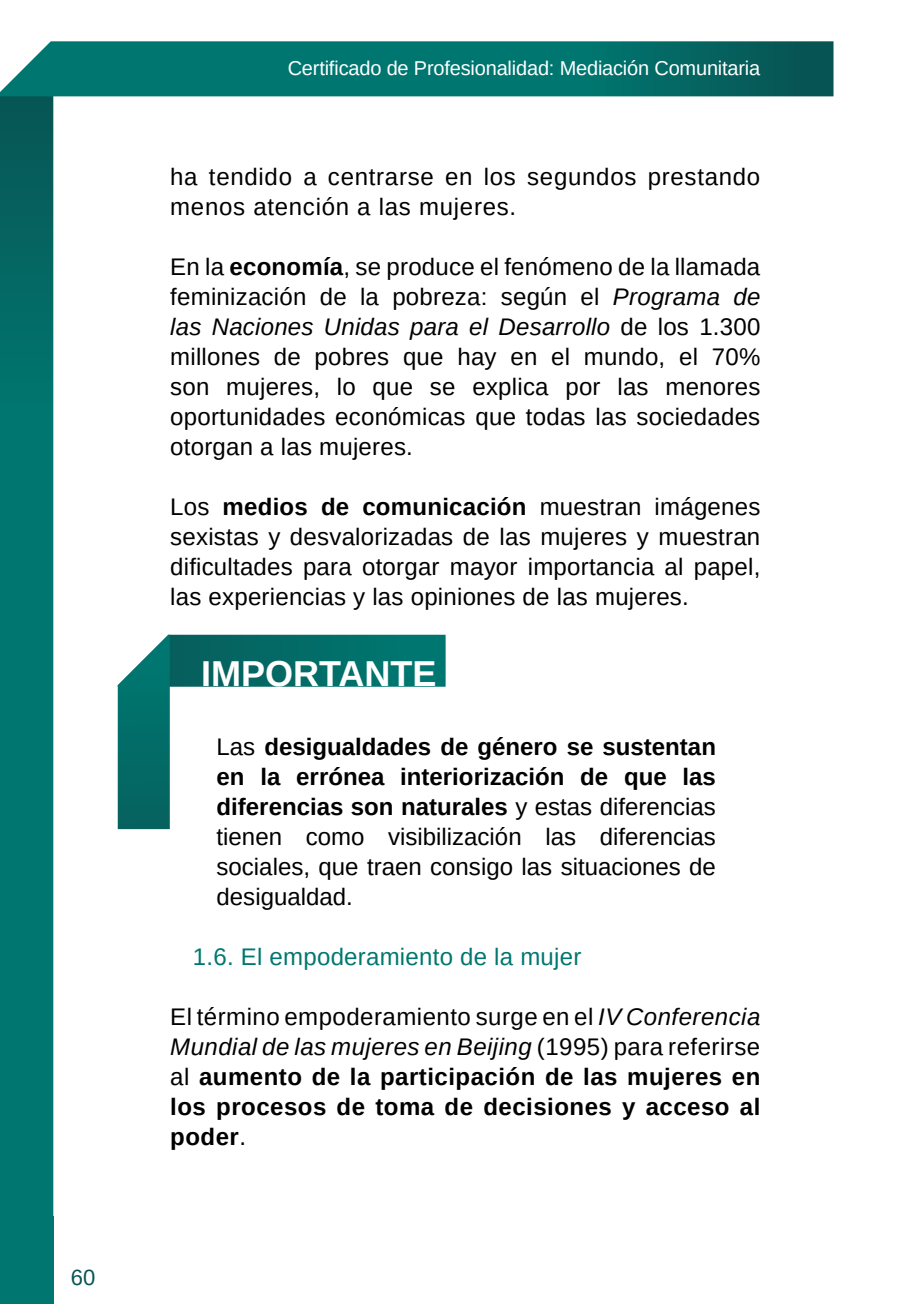
<style>
.page{position:relative;width:908px;height:1304px;background:#fff}
.page>*{position:absolute;margin:0;border:0;box-sizing:border-box;transform-origin:0 0}
.t1{font:700 36px "Arimo";color:#fff}
.t2{font:24px/30px "Arimo";letter-spacing:.01em;color:#000;text-align:justify}
.t3{font:700 24px/30px "Arimo";letter-spacing:.02em;color:#000;text-align:justify}
.t4{font:24px/30px "Arimo";letter-spacing:.03em;color:#000}
.t5{font:24px "Arimo";letter-spacing:.01em;color:#007770}
.t6{font:22px "Arimo";color:#065453}
.t7{font:20px "Arimo";letter-spacing:-.01em;color:#fff}
.s1{font-weight:700}
.s2{font-style:italic}
.s3{font-weight:400}
.s4{font-weight:400;font-style:italic}
</style>
<div class="page">
<svg style="left:0;top:96px;width:53px;height:1121px;background:#01716b"></svg>
<svg style="left:0;top:41px;width:833px;height:55px;background:#097570"></svg>
<div style="left:0;top:1217px;width:53px;height:87px;background:#007670"></div>
<svg style="left:118px;top:635px;width:327px;height:194px"></svg>
<p class="t6" style="left:71px;top:1263px;width:26px">60</p>
<p class="t7" style="left:287px;top:55px;width:474px">Certificado de Profesionalidad: Mediación Comunitaria</p>
<p class="t4" style="left:170px;top:162px;width:591px">ha tendido a centrarse en los segundos prestando menos atención a las mujeres.</p>
<p class="t2" style="left:170px;top:252px;width:591px">En la <span class="s1">economía</span>, se produce el fenómeno de la llamada feminización de la pobreza: según el <span class="s2">Programa de las Naciones Unidas para el Desarrollo</span> de los 1.300 millones de pobres que hay en el mundo, el 70% son mujeres, lo que se explica por las menores oportunidades económicas que todas las sociedades otorgan a las mujeres.</p>
<p class="t2" style="left:170px;top:492px;width:591px">Los <span class="s1">medios de comunicación</span> muestran imágenes sexistas y desvalorizadas de las mujeres y muestran dificultades para otorgar mayor importancia al papel, las experiencias y las opiniones de las mujeres.</p>
<h1 class="t1" style="left:201px;top:649px;width:237px">IMPORTANTE</h1>
<p class="t2" style="left:216px;top:732px;width:500px">Las <span class="s1">desigualdades de género se sustentan en la errónea interiorización de que las diferencias son naturales</span> y estas diferencias tienen como visibilización las diferencias sociales, que traen consigo las situaciones de desigualdad.</p>
<p class="t5" style="left:193px;top:941px;width:390px">1.6. El empoderamiento de la mujer</p>
<p class="t3" style="left:170px;top:1002px;width:591px"><span class="s3">El término empoderamiento surge en el</span> <span class="s4">IV Conferencia Mundial de las mujeres en Beijing</span> <span class="s3">(1995) para referirse al</span> aumento de la participación de las mujeres en los procesos de toma de decisiones y acceso al poder<span class="s3">.</span></p>
</div>
